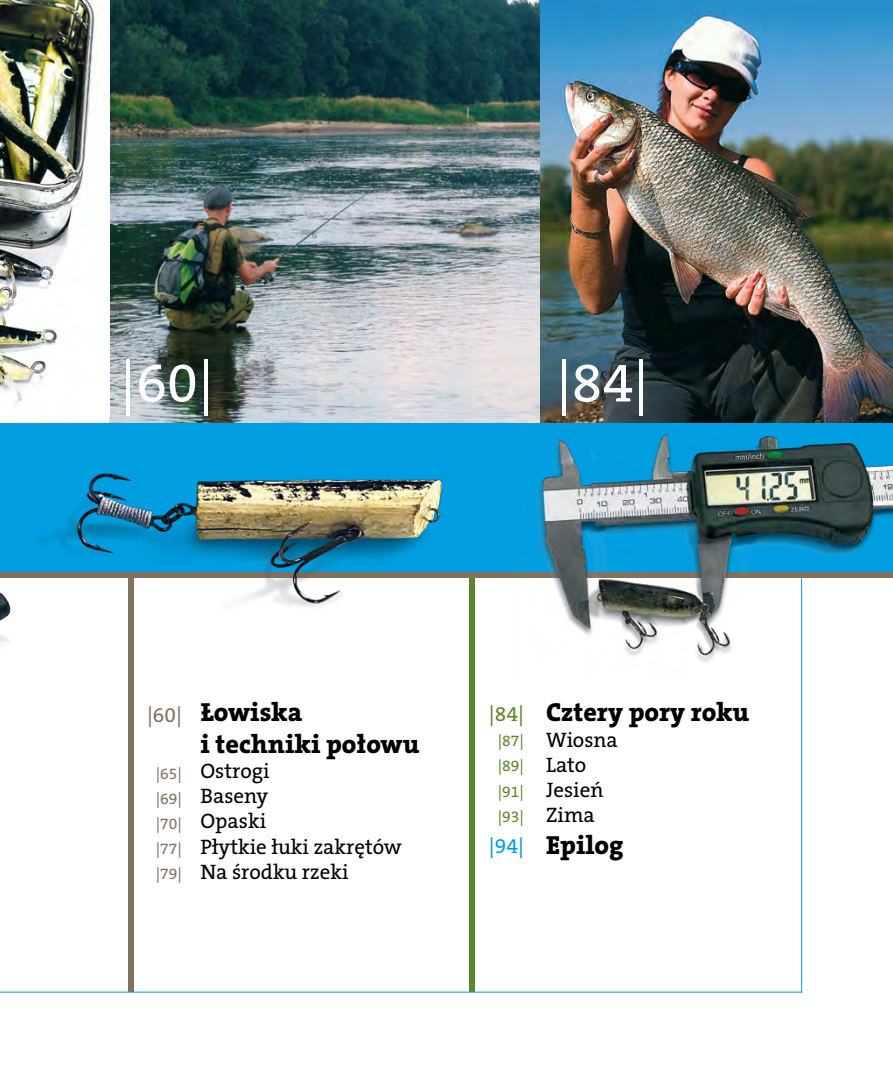
<style>
.page{position:relative;width:893px;height:1067px;background:#fff}
.page>*{position:absolute;margin:0;border:0;box-sizing:border-box;transform-origin:0 0}
.t1{font:56px "The Serif CE";color:#fff}
.t2{font:800 26.25px/31.5px "The Serif CE";color:#000}
.t3{font:21px/25.2px "The Serif CE";color:#000}
.t4{font:21px "The Serif CE";color:#81725e}
.t5{font:21px "The Serif CE";color:#5d862c}
.t6{font:21px "The Serif CE";color:#009ee0}
.t7{font:15.75px/25.2px "The Serif CE";color:#81725e;text-align:justify}
.t8{font:15.75px/25.2px "The Serif CE";color:#5d862c;text-align:justify}
</style>
<div class="page">
<img style="left:540px;top:0;width:353px;height:423px">
<img style="left:109px;top:0;width:431px;height:423px">
<hr style="left:801px;top:578px;width:1px;height:414px;background:#009ee0">
<div style="left:128px;top:577px;width:6px;height:415px;background:#81725e"></div>
<div style="left:469px;top:577px;width:6px;height:415px;background:#5d862c"></div>
<img style="left:0;top:0;width:95px;height:405px">
<div style="left:0;top:423px;width:893px;height:149px;background:#009ee0"></div>
<div style="left:0;top:572px;width:893px;height:5px;background:#81725e"></div>
<hr style="left:0;top:991px;width:802px;height:1px;background:#009ee0">
<img style="left:33px;top:473px;width:421px;height:134px">
<img style="left:512px;top:433px;width:381px;height:241px">
<img style="left:0;top:577px;width:33px;height:66px">
<h1 class="t1" style="left:120px;top:352px;width:95px">|60|</h1>
<h1 class="t1" style="left:556px;top:352px;width:95px">|84|</h1>
<p class="t4" style="left:147px;top:703px;width:37px">|60|</p>
<p class="t7" style="left:156px;top:761px;width:28px">|65| |69| |70| |77| |79|</p>
<p class="t2" style="left:200px;top:697px;width:221px">Łowiska<br>i techniki połowu</p>
<p class="t3" style="left:200px;top:759px;width:203px">Ostrogi<br>Baseny<br>Opaski<br>Płytkie łuki zakrętów<br>Na środku rzeki</p>
<p class="t5" style="left:489px;top:702px;width:37px">|84|</p>
<p class="t8" style="left:498px;top:728px;width:28px">|87| |89| |91| |93|</p>
<p class="t6" style="left:489px;top:834px;width:37px">|94|</p>
<p class="t2" style="left:546px;top:697px;width:205px">Cztery pory roku</p>
<p class="t3" style="left:546px;top:727px;width:73px">Wiosna<br>Lato<br>Jesień<br>Zima</p>
<p class="t2" style="left:546px;top:829px;width:79px">Epilog</p>
</div>
